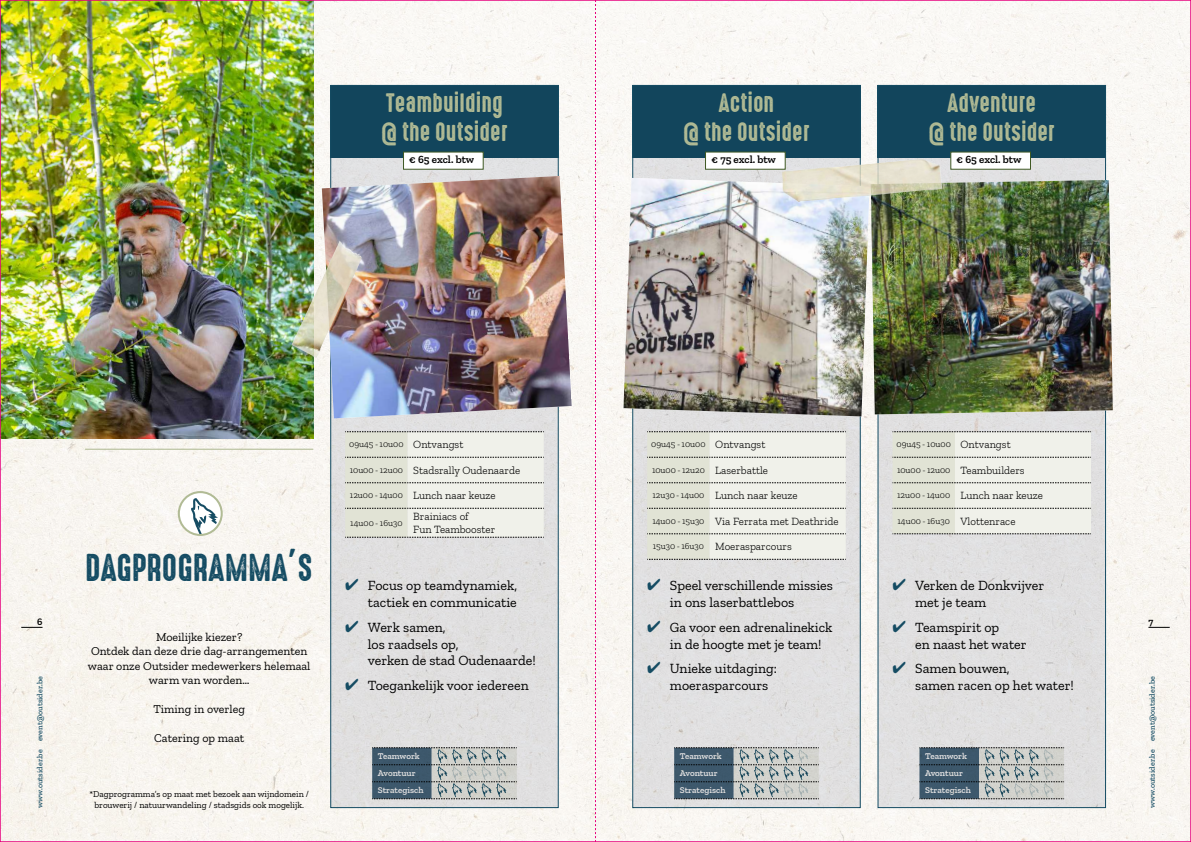
<style>
.page{position:relative;width:1191px;height:842px;background:#fff}
.page>*{position:absolute;margin:0;border:0;box-sizing:border-box;transform-origin:0 0}
.t1{font:35px "High Voltage Rough";color:#154c63}
.t2{font:24px/28.8px "High Voltage Rough";color:#b1bb95;text-align:center}
.t3{font:14px/16.8px "Zilla Slab";color:#000}
.t4{font:12px/14.4px "Zilla Slab";color:#000;text-align:center}
.t5{font:300 11px/13.2px "Zilla Slab";color:#000}
.t6{font:600 11px "Zilla Slab";color:#000}
.t7{font:600 10px "Zilla Slab";color:#000}
.t8{font:300 9px "Zilla Slab";color:#000}
.t9{font:9px/10.8px "Zilla Slab";color:#000;text-align:center}
.t10{font:600 9px/17px "Zilla Slab";color:#fff}
.t11{font:500 8px "Zilla Slab";color:#154c63}
.s1{font-size:11px}
.s2{font-size:9px}
.s3{color:#154c63}
</style>
<div class="page">
<div style="left:2px;top:2px;width:1187px;height:838px;background:#f9f6f1"></div>
<svg style="left:332px;top:87px;width:224px;height:719px;background:#b6bfc4"></svg>
<svg style="left:634px;top:87px;width:224px;height:719px;background:#b4bec3"></svg>
<svg style="left:879px;top:87px;width:225px;height:719px;background:#b7c0c5"></svg>
<img style="left:2px;top:2px;width:311px;height:436px">
<hr style="left:85px;top:449px;width:228px;height:1px;background:#b1bb95">
<svg style="left:179px;top:492px;width:43px;height:43px"></svg>
<svg style="left:191px;top:498px;width:27px;height:37px"></svg>
<div style="left:178px;top:491px;width:45px;height:45px;border:2px solid #b1bb95;border-radius:50%"></div>
<img style="left:322px;top:176px;width:249px;height:242px">
<img style="left:623px;top:178px;width:246px;height:238px">
<img style="left:870px;top:180px;width:242px;height:234px">
<img style="left:305px;top:241px;width:34px;height:75px">
<img style="left:830px;top:160px;width:84px;height:7px">
<div style="left:403px;top:152px;width:80px;height:18px;background:#fff;border:1px solid #3f5924"></div>
<div style="left:705px;top:152px;width:80px;height:18px;background:#fff;border:1px solid #3f5924"></div>
<div style="left:950px;top:152px;width:80px;height:18px;background:#fff;border:1px solid #3f5924"></div>
<svg style="left:345px;top:431px;width:199px;height:107px;background:#e5e6dd"></svg>
<svg style="left:647px;top:431px;width:199px;height:129px;background:#e4e5dd"></svg>
<svg style="left:892px;top:431px;width:199px;height:103px;background:#e4e6dd"></svg>
<svg style="left:372px;top:747px;width:145px;height:52px;background:#859297"></svg>
<svg style="left:674px;top:747px;width:145px;height:52px;background:#849298"></svg>
<svg style="left:919px;top:747px;width:145px;height:52px;background:#859298"></svg>
<svg style="left:21px;top:627px;width:22px;height:1px"></svg>
<svg style="left:1148px;top:627px;width:21px;height:1px"></svg>
<svg style="left:595px;top:0;width:1px;height:842px"></svg>
<h2 class="t2" style="left:381px;top:90px;width:128px;text-align:left">Teambuilding @ the Outsider</h2>
<p class="t6" style="left:409px;top:153px;width:66px">€ 65 excl. btw</p>
<h2 class="t2" style="left:683px;top:90px;width:128px">Action<br>@ the Outsider</h2>
<p class="t6" style="left:711px;top:153px;width:66px">€ 75 excl. btw</p>
<h2 class="t2" style="left:928px;top:90px;width:128px">Adventure<br>@ the Outsider</h2>
<p class="t6" style="left:956px;top:153px;width:66px">€ 65 excl. btw</p>
<p class="t8" style="left:349px;top:439px;width:116px">09u45 - 10u00 <span class="s1">Ontvangst</span></p>
<p class="t5" style="left:350px;top:463px;width:172px"><span class="s2">10u00 - 12u00</span> Stadsrally Oudenaarde</p>
<p class="t5" style="left:350px;top:489px;width:147px"><span class="s2">12u00 - 14u00</span> Lunch naar keuze</p>
<p class="t8" style="left:350px;top:518px;width:54px">14u00 - 16u30</p>
<p class="t5" style="left:413px;top:510px;width:84px">Brainiacs of<br>Fun Teambooster</p>
<p class="t8" style="left:651px;top:439px;width:116px">09u45 - 10u00 <span class="s1">Ontvangst</span></p>
<p class="t8" style="left:652px;top:465px;width:117px">10u00 - 12u20 <span class="s1">Laserbattle</span></p>
<p class="t5" style="left:652px;top:489px;width:147px"><span class="s2">12u30 - 14u00</span> Lunch naar keuze</p>
<p class="t5" style="left:652px;top:514px;width:188px"><span class="s2">14u00 - 15u30</span> Via Ferrata met Deathride</p>
<p class="t5" style="left:653px;top:540px;width:140px"><span class="s2">15u30 - 16u30</span> Moerasparcours</p>
<p class="t8" style="left:896px;top:439px;width:116px">09u45 - 10u00 <span class="s1">Ontvangst</span></p>
<p class="t5" style="left:897px;top:463px;width:129px"><span class="s2">10u00 - 12u00</span> Teambuilders</p>
<p class="t5" style="left:897px;top:489px;width:147px"><span class="s2">12u00 - 14u00</span> Lunch naar keuze</p>
<p class="t8" style="left:897px;top:516px;width:119px">14u00 - 16u30 <span class="s1">Vlottenrace</span></p>
<h1 class="t1" style="left:85px;top:548px;width:229px">DAGPROGRAMMA’S</h1>
<p class="t3" style="left:345px;top:577px;width:173px;text-align:right"><span class="s3">✔</span> Focus op teamdynamiek, tactiek en communicatie</p>
<p class="t3" style="left:368px;top:619px;width:169px;text-indent:-23px"><span class="s3">✔</span> Werk samen,<br>los raadsels op,<br>verken de stad Oudenaarde!</p>
<p class="t3" style="left:345px;top:677px;width:185px"><span class="s3">✔</span> Toegankelijk voor iedereen</p>
<p class="t3" style="left:670px;top:577px;width:164px;text-indent:-23px"><span class="s3">✔</span> Speel verschillende missies in ons laserbattlebos</p>
<p class="t3" style="left:670px;top:619px;width:164px;text-indent:-23px"><span class="s3">✔</span> Ga voor een adrenalinekick in de hoogte met je team!</p>
<p class="t3" style="left:670px;top:660px;width:108px;text-indent:-23px"><span class="s3">✔</span> Unieke uitdaging: moerasparcours</p>
<p class="t3" style="left:915px;top:577px;width:131px;text-indent:-23px"><span class="s3">✔</span> Verken de Donkvijver met je team</p>
<p class="t3" style="left:915px;top:619px;width:113px;text-indent:-23px"><span class="s3">✔</span> Teamspirit op<br>en naast het water</p>
<p class="t3" style="left:915px;top:660px;width:160px;text-indent:-23px"><span class="s3">✔</span> Samen bouwen,<br>samen racen op het water!</p>
<p class="t7" style="left:37px;top:616px;width:7px">6</p>
<p class="t7" style="left:1148px;top:616px;width:6px">7</p>
<p class="t4" style="left:88px;top:630px;width:224px">Moeilijke kiezer?<br>Ontdek dan deze drie dag-arrangementen waar onze Outsider medewerkers helemaal warm van worden…</p>
<p class="t4" style="left:153px;top:702px;width:93px">Timing in overleg</p>
<p class="t4" style="left:154px;top:730px;width:92px">Catering op maat</p>
<p class="t11" style="left:35px;top:808px;width:133px;rotate:-90deg">www.outsider.be event@outsider.be</p>
<p class="t11" style="left:1147px;top:808px;width:133px;rotate:-90deg">www.outsider.be event@outsider.be</p>
<p class="t10" style="left:378px;top:747px;width:47px">Teamwork<br>Avontuur<br>Strategisch</p>
<p class="t10" style="left:680px;top:747px;width:47px">Teamwork<br>Avontuur<br>Strategisch</p>
<p class="t10" style="left:925px;top:747px;width:47px">Teamwork<br>Avontuur<br>Strategisch</p>
<p class="t9" style="left:89px;top:789px;width:221px">*Dagprogramma’s op maat met bezoek aan wijndomein / brouwerij / natuurwandeling / stadsgids ook mogelijk.</p>
</div>
